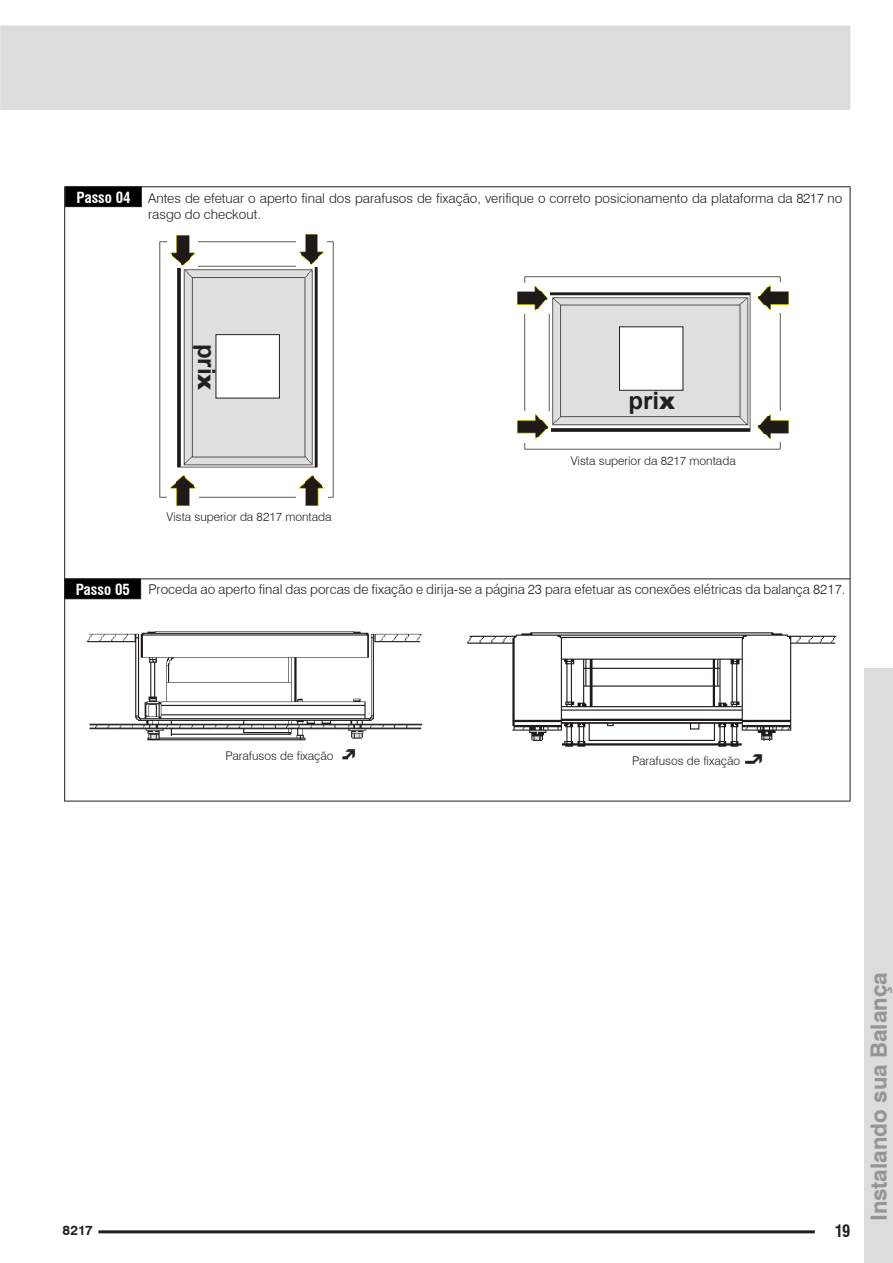
<style>
.page{position:relative;width:893px;height:1263px;background:#fff}
.page>*{position:absolute;margin:0;border:0;box-sizing:border-box;transform-origin:0 0}
.t1{font:700 24px "Arial";color:#221f1f}
.t2{font:700 22.5px "Swiss 721 BT";color:#939597}
.t3{font:700 condensed 16.5px "Swiss 721 BT";color:#221f1f}
.t4{font:300 13.5px/16.2px "Swiss 721 BT";color:#221f1f}
.t5{font:700 13.5px "Swiss 721 BT";color:#221f1f}
.t6{font:300 12px "Swiss 721 BT";color:#221f1f}
.s1{font-weight:700;font-stretch:condensed;font-size:15px;color:#fff}
.s2{font-weight:900}
</style>
<div class="page">
<div style="left:0;top:26px;width:850px;height:84px;background:#dbdcde"></div>
<hr style="left:99px;top:1230px;width:716px;height:3px;background:#221f1f">
<div style="left:864px;top:668px;width:29px;height:595px;background:#dbdcde"></div>
<hr style="left:65px;top:186px;width:785px;height:1px;background:#221f1f">
<hr style="left:850px;top:186px;width:1px;height:615px;background:#221f1f">
<hr style="left:64px;top:187px;width:1px;height:614px;background:#221f1f">
<div style="left:65px;top:187px;width:76px;height:20px;background:#000"></div>
<div style="left:65px;top:186px;width:77px;height:21px;border:1px solid #221f1f"></div>
<hr style="left:65px;top:578px;width:785px;height:1px;background:#221f1f">
<div style="left:65px;top:579px;width:76px;height:20px;background:#000"></div>
<div style="left:64px;top:578px;width:77px;height:21px;border:1px solid #221f1f"></div>
<hr style="left:64px;top:801px;width:786px;height:1px;background:#221f1f">
<img style="left:524px;top:276px;width:257px;height:174px">
<img style="left:516px;top:283px;width:34px;height:30px">
<img style="left:516px;top:412px;width:34px;height:30px">
<img style="left:756px;top:411px;width:34px;height:31px">
<img style="left:756px;top:283px;width:34px;height:30px">
<img style="left:159px;top:241px;width:175px;height:257px">
<img style="left:296px;top:233px;width:30px;height:34px">
<img style="left:168px;top:234px;width:30px;height:34px">
<img style="left:168px;top:473px;width:30px;height:34px">
<img style="left:297px;top:473px;width:30px;height:34px">
<div style="left:619px;top:327px;width:64px;height:63px;background:#fff"></div>
<div style="left:619px;top:326px;width:64px;height:65px;border:1px solid #221f1f"></div>
<div style="left:216px;top:335px;width:63px;height:63px;background:#fff"></div>
<div style="left:216px;top:334px;width:64px;height:64px;border:1px solid #221f1f"></div>
<img style="left:86px;top:631px;width:337px;height:110px">
<img style="left:467px;top:632px;width:370px;height:115px">
<svg style="left:342px;top:756px;width:6px;height:4px"></svg>
<svg style="left:745px;top:760px;width:10px;height:4px"></svg>
<p class="t4" style="left:148px;top:191px;width:696px;text-indent:-71px"><span class="s1">Passo 04</span> Antes de efetuar o aperto final dos parafusos de fixação, verifique o correto posicionamento da plataforma da 8217 no rasgo do checkout.</p>
<h1 class="t1" style="left:216px;top:344px;width:48px;rotate:90deg">pri<span class="s2">x</span></h1>
<p class="t6" style="left:167px;top:512px;width:167px">Vista superior da 8217 montada</p>
<h1 class="t1" style="left:629px;top:392px;width:48px">pri<span class="s2">x</span></h1>
<p class="t6" style="left:571px;top:455px;width:167px">Vista superior da 8217 montada</p>
<p class="t4" style="left:76px;top:582px;width:771px"><span class="s1">Passo 05</span> Proceda ao aperto final das porcas de fixação e dirija-se a página 23 para efetuar as conexões elétricas da balança 8217.</p>
<p class="t6" style="left:226px;top:750px;width:109px">Parafusos de fixação</p>
<p class="t6" style="left:632px;top:756px;width:109px">Parafusos de fixação</p>
<p class="t5" style="left:63px;top:1224px;width:32px">8217</p>
<p class="t3" style="left:835px;top:1224px;width:17px">19</p>
<h2 class="t2" style="left:869px;top:1221px;width:251px;rotate:-90deg">Instalando sua Balança</h2>
</div>
